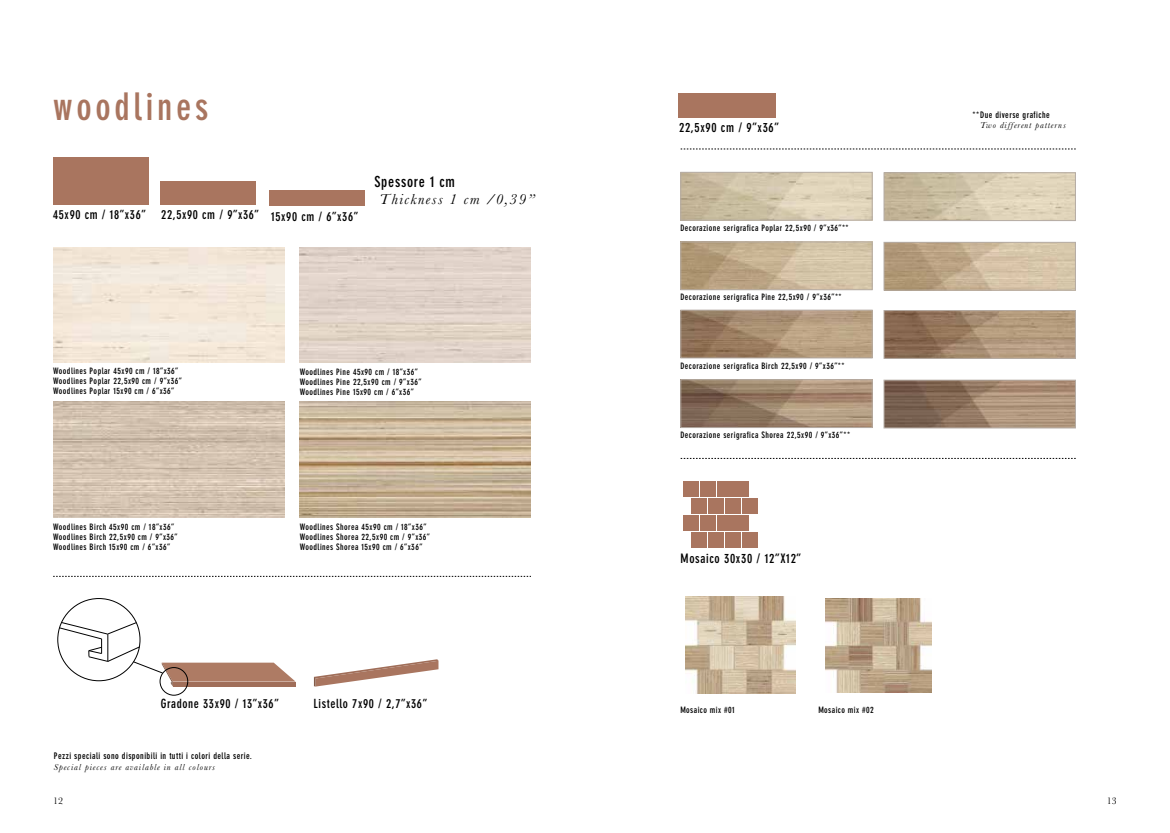
<style>
.page{position:relative;width:1170px;height:833px;background:#fff}
.page>*{position:absolute;margin:0;border:0;box-sizing:border-box;transform-origin:0 0}
.t1{font:700 condensed 37.5px "DIN Neuzeit Grotesk Std";letter-spacing:.1em;color:#a9755f}
.t2{font:italic 15px "Baskerville";letter-spacing:.1em;color:#000}
.t3{font:700 condensed 15px "DIN Neuzeit Grotesk Std";letter-spacing:.05em;color:#000}
.t4{font:700 condensed 12.88px "DIN Neuzeit Grotesk Std";letter-spacing:.05em;color:#000}
.t5{font:700 condensed 12.75px "DIN Neuzeit Grotesk Std";letter-spacing:.05em;color:#000}
.t6{font:700 condensed 12.5px "DIN Neuzeit Grotesk Std";letter-spacing:.05em;color:#000}
.t7{font:10px "Baskerville";color:#000}
.t8{font:700 condensed 9px "DIN Neuzeit Grotesk Std";letter-spacing:.05em;color:#000}
.t9{font:italic 9px "Baskerville";letter-spacing:.1em;color:#000}
.t10{font:700 condensed 8.88px "DIN Neuzeit Grotesk Std";letter-spacing:.05em;color:#000}
.t11{font:italic 8.88px "Baskerville";letter-spacing:.1em;color:#000}
.t12{font:700 condensed 8.75px/10px "DIN Neuzeit Grotesk Std";letter-spacing:.05em;color:#000}
</style>
<div class="page">
<svg style="left:53px;top:576px;width:478px;height:1px"></svg>
<div style="left:53px;top:157px;width:96px;height:48px;background:#a9755f"></div>
<img style="left:53px;top:402px;width:231px;height:115px">
<img style="left:300px;top:402px;width:231px;height:115px">
<div style="left:160px;top:181px;width:96px;height:24px;background:#a9755f"></div>
<div style="left:269px;top:190px;width:96px;height:16px;background:#a9755f"></div>
<div style="left:683px;top:481px;width:15px;height:16px;background:#a9755f"></div>
<div style="left:683px;top:515px;width:15px;height:16px;background:#a9755f"></div>
<div style="left:691px;top:498px;width:16px;height:16px;background:#a9755f"></div>
<div style="left:691px;top:532px;width:16px;height:16px;background:#a9755f"></div>
<div style="left:699px;top:481px;width:16px;height:16px;background:#a9755f"></div>
<div style="left:699px;top:515px;width:16px;height:16px;background:#a9755f"></div>
<div style="left:708px;top:498px;width:16px;height:16px;background:#a9755f"></div>
<div style="left:708px;top:532px;width:16px;height:16px;background:#a9755f"></div>
<div style="left:716px;top:481px;width:16px;height:16px;background:#a9755f"></div>
<div style="left:716px;top:515px;width:16px;height:16px;background:#a9755f"></div>
<div style="left:725px;top:498px;width:16px;height:16px;background:#a9755f"></div>
<div style="left:725px;top:532px;width:16px;height:16px;background:#a9755f"></div>
<div style="left:733px;top:481px;width:16px;height:16px;background:#a9755f"></div>
<div style="left:733px;top:515px;width:16px;height:16px;background:#a9755f"></div>
<div style="left:741px;top:498px;width:16px;height:16px;background:#a9755f"></div>
<div style="left:741px;top:532px;width:16px;height:16px;background:#a9755f"></div>
<div style="left:678px;top:93px;width:98px;height:24px;background:#a9755f"></div>
<svg style="left:680px;top:149px;width:395px;height:1px"></svg>
<svg style="left:680px;top:458px;width:395px;height:1px"></svg>
<img style="left:682px;top:174px;width:188px;height:45px">
<div style="left:680px;top:172px;width:192px;height:49px;border:1px solid #b5aca5"></div>
<img style="left:682px;top:312px;width:188px;height:44px">
<div style="left:680px;top:310px;width:192px;height:48px;border:1px solid #b5aca5"></div>
<img style="left:682px;top:243px;width:188px;height:45px">
<div style="left:680px;top:241px;width:192px;height:49px;border:1px solid #b5aca5"></div>
<img style="left:682px;top:381px;width:188px;height:45px">
<div style="left:680px;top:379px;width:192px;height:49px;border:1px solid #b5aca5"></div>
<img style="left:885px;top:174px;width:188px;height:45px">
<div style="left:883px;top:172px;width:192px;height:49px;border:1px solid #b5aca5"></div>
<img style="left:885px;top:312px;width:188px;height:45px">
<div style="left:883px;top:310px;width:192px;height:49px;border:1px solid #b5aca5"></div>
<img style="left:885px;top:244px;width:188px;height:45px">
<div style="left:883px;top:242px;width:192px;height:49px;border:1px solid #b5aca5"></div>
<img style="left:885px;top:382px;width:188px;height:44px">
<div style="left:883px;top:380px;width:192px;height:48px;border:1px solid #b5aca5"></div>
<img style="left:685px;top:597px;width:110px;height:97px">
<img style="left:825px;top:598px;width:106px;height:94px">
<svg style="left:314px;top:659px;width:124px;height:27px"></svg>
<div style="left:160px;top:667px;width:28px;height:28px;border:1px solid #000;border-radius:50%"></div>
<svg style="left:59px;top:622px;width:236px;height:64px"></svg>
<h1 class="t1" style="left:53px;top:85px;width:157px">woodlines</h1>
<h3 class="t6" style="left:53px;top:208px;width:306px">45x90 cm / 18”x36” 22,5x90 cm / 9”x36” 15x90 cm / 6”x36”</h3>
<h2 class="t3" style="left:374px;top:173px;width:82px">Spessore 1 cm</h2>
<h2 class="t2" style="left:379px;top:189px;width:157px">Thickness 1 cm /0,39”</h2>
<p class="t12" style="left:53px;top:365px;width:130px">Woodlines Poplar 45x90 cm / 18”x36”<br>Woodlines Poplar 22,5x90 cm / 9”x36”<br>Woodlines Poplar 15x90 cm / 6”x36”</p>
<p class="t12" style="left:300px;top:366px;width:123px">Woodlines Pine 45x90 cm / 18”x36”<br>Woodlines Pine 22,5x90 cm / 9”x36”<br>Woodlines Pine 15x90 cm / 6”x36”</p>
<p class="t12" style="left:53px;top:521px;width:126px">Woodlines Birch 45x90 cm / 18”x36”<br>Woodlines Birch 22,5x90 cm / 9”x36”<br>Woodlines Birch 15x90 cm / 6”x36”</p>
<p class="t12" style="left:300px;top:521px;width:132px">Woodlines Shorea 45x90 cm / 18”x36”<br>Woodlines Shorea 22,5x90 cm / 9”x36”<br>Woodlines Shorea 15x90 cm / 6”x36”</p>
<h3 class="t6" style="left:161px;top:696px;width:119px">Gradone 33x90 / 13”x36”</h3>
<h3 class="t6" style="left:313px;top:696px;width:115px">Listello 7x90 / 2,7”x36”</h3>
<p class="t8" style="left:54px;top:750px;width:199px">Pezzi speciali sono disponibili in tutti i colori della serie.</p>
<p class="t9" style="left:54px;top:760px;width:162px">Special pieces are available in all colours</p>
<h3 class="t5" style="left:679px;top:120px;width:101px">22,5x90 cm / 9”x36”</h3>
<p class="t12" style="left:680px;top:223px;width:170px">Decorazione serigrafica Poplar 22,5x90 / 9”x36”**</p>
<p class="t12" style="left:680px;top:292px;width:163px">Decorazione serigrafica Pine 22,5x90 / 9”x36”**</p>
<p class="t12" style="left:680px;top:360px;width:166px">Decorazione serigrafica Birch 22,5x90 / 9”x36”**</p>
<p class="t12" style="left:680px;top:430px;width:171px">Decorazione serigrafica Shorea 22,5x90 / 9”x36”**</p>
<h3 class="t4" style="left:680px;top:551px;width:122px">Mosaico 30x30 / 12”X12”</h3>
<p class="t12" style="left:680px;top:705px;width:56px">Mosaico mix #01</p>
<p class="t12" style="left:818px;top:705px;width:57px">Mosaico mix #02</p>
<p class="t10" style="left:972px;top:109px;width:79px">**Due diverse grafiche</p>
<p class="t11" style="left:980px;top:120px;width:87px">Two different patterns</p>
<p class="t7" style="left:53px;top:794px;width:11px">12</p>
<p class="t7" style="left:1106px;top:794px;width:11px">13</p>
</div>
